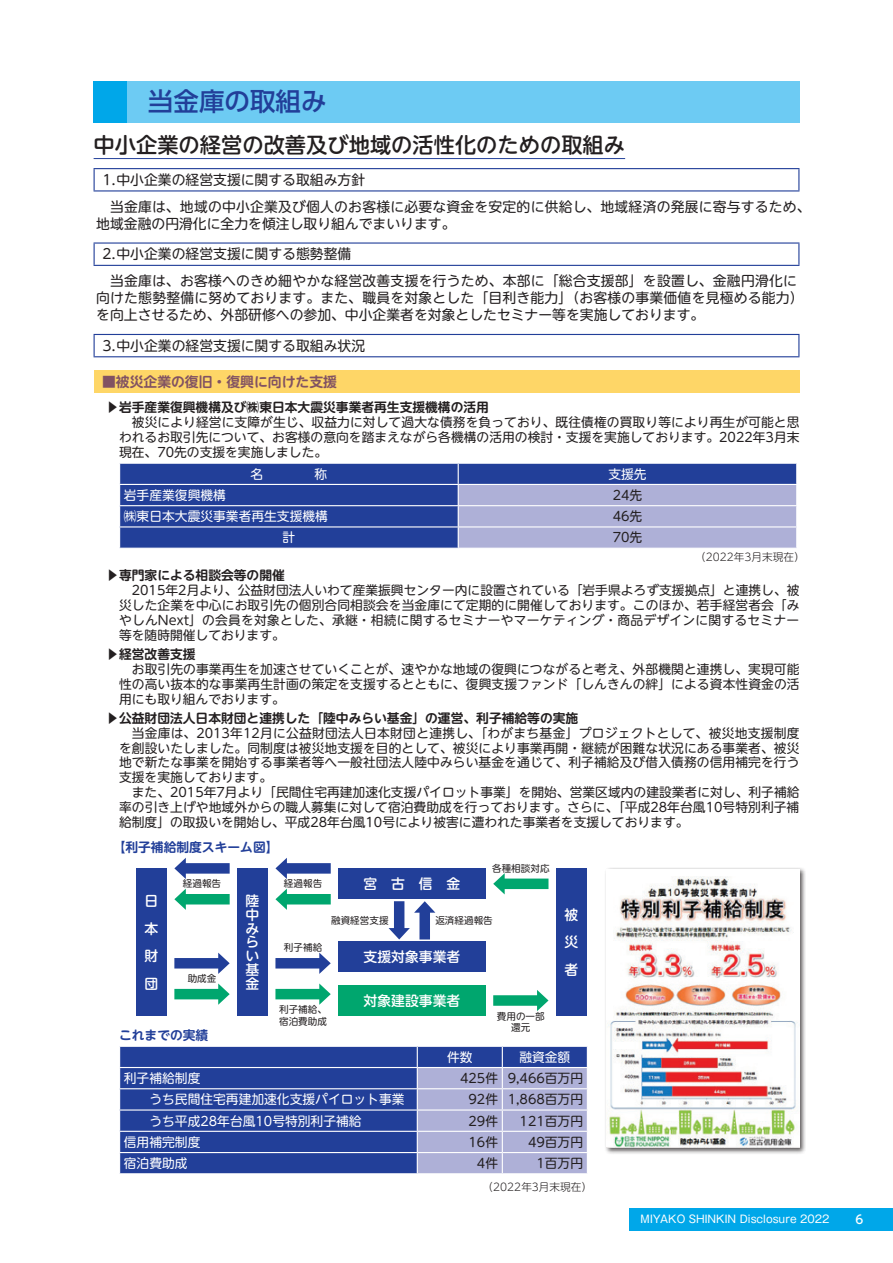
<style>
.page{position:relative;width:893px;height:1263px;background:#fff}
.page>*{position:absolute;margin:0;border:0;box-sizing:border-box;transform-origin:0 0}
.t1{font:500 25.5px "UD Shin Go Pr 6";color:#223f99}
.t2{font:500 21.3px "UD Shin M Go Pr 6";color:#231f20}
.t3{font:13.8px/26.5px "UD Shin M Go Pr 6";letter-spacing:.015em;color:#231f20}
.t4{font:500 13.8px/13.8px "UD Shin M Go Pr 6";color:#fff;text-align:justify}
.t5{font:700 13.8px "UD Shin M Go Pr 6 De";color:#815262}
.t6{font:12.75px/14.9px "UD Shin M Go Pr 6";color:#231f20;text-align:justify}
.t7{font:12.75px "UD Shin M Go Pr 6";color:#fff}
.t8{font:700 12.75px "UD Shin M Go Pr 6 De";color:#231f20}
.t9{font:700 12.75px "UD Shin M Go Pr 6 De";color:#223f99}
.t10{font:500 12px "UD Shin Go Pr 6";color:#fff}
.t11{font:10.65px "Gothic MB101 Pr 6";color:#fff}
.t12{font:300 10.65px "UD Shin M Go Pr 6";color:#231f20}
.t13{font:9.6px/11.7px "UD Shin M Go Pr 6";color:#231f20}
</style>
<div class="page">
<div style="left:629px;top:1208px;width:264px;height:22px;background:#00a7e9"></div>
<hr style="left:94px;top:158px;width:531px;height:1px;background:#223f99">
<hr style="left:94px;top:168px;width:705px;height:1px;background:#223f99">
<svg style="left:94px;top:169px;width:1px;height:21px"></svg>
<svg style="left:798px;top:169px;width:1px;height:21px"></svg>
<hr style="left:94px;top:190px;width:705px;height:1px;background:#223f99">
<hr style="left:94px;top:242px;width:705px;height:2px;background:#223f99">
<svg style="left:94px;top:244px;width:1px;height:21px"></svg>
<svg style="left:798px;top:244px;width:1px;height:21px"></svg>
<hr style="left:94px;top:265px;width:705px;height:1px;background:#223f99">
<hr style="left:94px;top:334px;width:705px;height:1px;background:#223f99">
<svg style="left:94px;top:335px;width:1px;height:21px"></svg>
<svg style="left:798px;top:335px;width:1px;height:21px"></svg>
<hr style="left:94px;top:356px;width:705px;height:1px;background:#223f99">
<div style="left:94px;top:370px;width:705px;height:22px;background:#fed667"></div>
<div style="left:120px;top:464px;width:338px;height:84px;background:#223f99"></div>
<hr style="left:119px;top:484px;width:339px;height:1px;background:#fff">
<hr style="left:119px;top:505px;width:339px;height:1px;background:#fff">
<hr style="left:119px;top:526px;width:339px;height:1px;background:#fff">
<svg style="left:458px;top:464px;width:339px;height:84px;background:#9099ca"></svg>
<div style="left:120px;top:1047px;width:297px;height:126px;background:#223f99"></div>
<hr style="left:119px;top:1067px;width:298px;height:1px;background:#fff">
<hr style="left:119px;top:1088px;width:298px;height:1px;background:#fff">
<hr style="left:119px;top:1109px;width:298px;height:1px;background:#fff">
<hr style="left:119px;top:1131px;width:298px;height:1px;background:#fff">
<hr style="left:119px;top:1152px;width:298px;height:1px;background:#fff">
<svg style="left:417px;top:1047px;width:170px;height:126px;background:#a0a6d1"></svg>
<div style="left:136px;top:868px;width:31px;height:148px;background:#223f99"></div>
<div style="left:556px;top:868px;width:31px;height:148px;background:#223f99"></div>
<div style="left:338px;top:985px;width:148px;height:31px;background:#00a66e"></div>
<div style="left:237px;top:868px;width:31px;height:148px;background:#223f99"></div>
<div style="left:338px;top:941px;width:148px;height:31px;background:#223f99"></div>
<div style="left:338px;top:868px;width:148px;height:31px;background:#223f99"></div>
<div style="left:182px;top:863px;width:48px;height:11px;background:#223f99"></div>
<svg style="left:174px;top:858px;width:12px;height:21px"></svg>
<div style="left:182px;top:894px;width:48px;height:10px;background:#00a66e"></div>
<svg style="left:174px;top:888px;width:12px;height:22px"></svg>
<div style="left:283px;top:863px;width:48px;height:11px;background:#223f99"></div>
<svg style="left:275px;top:858px;width:12px;height:21px"></svg>
<div style="left:283px;top:894px;width:48px;height:10px;background:#00a66e"></div>
<svg style="left:275px;top:888px;width:12px;height:22px"></svg>
<div style="left:174px;top:958px;width:48px;height:10px;background:#223f99"></div>
<svg style="left:218px;top:953px;width:12px;height:21px"></svg>
<div style="left:174px;top:989px;width:48px;height:10px;background:#00a66e"></div>
<svg style="left:218px;top:983px;width:12px;height:22px"></svg>
<div style="left:275px;top:958px;width:48px;height:10px;background:#223f99"></div>
<svg style="left:319px;top:953px;width:12px;height:21px"></svg>
<div style="left:275px;top:989px;width:48px;height:10px;background:#00a66e"></div>
<svg style="left:319px;top:983px;width:12px;height:22px"></svg>
<div style="left:493px;top:995px;width:48px;height:11px;background:#00a66e"></div>
<svg style="left:537px;top:990px;width:11px;height:21px"></svg>
<div style="left:501px;top:878px;width:47px;height:11px;background:#00a66e"></div>
<svg style="left:493px;top:873px;width:12px;height:21px"></svg>
<div style="left:419px;top:909px;width:11px;height:30px;background:#223f99"></div>
<svg style="left:414px;top:901px;width:21px;height:12px"></svg>
<div style="left:394px;top:901px;width:10px;height:31px;background:#223f99"></div>
<svg style="left:389px;top:928px;width:21px;height:11px"></svg>
<div style="left:604px;top:867px;width:202px;height:287px;background:#231f20;opacity:.75"></div>
<img style="left:606px;top:869px;width:193px;height:279px">
<div style="left:94px;top:81px;width:33px;height:41px;background:#00a7e9"></div>
<div style="left:127px;top:81px;width:672px;height:41px;background:#6dcbf3"></div>
<h1 class="t1" style="left:148px;top:81px;width:180px">当金庫の取組み</h1>
<h2 class="t2" style="left:94px;top:127px;width:533px">中小企業の経営の改善及び地域の活性化のための取組み</h2>
<p class="t3" style="left:110px;top:166px;width:702px;text-indent:-7px">1.…中小企業の経営支援に関する取組み方針<br>当金庫は、地域の中小企業及び個人のお客様に必要な資金を安定的に供給し、地域経済の発展に寄与するため、</p>
<p class="t3" style="left:96px;top:209px;width:361px">地域金融の円滑化に全力を傾注し取り組んでまいります。</p>
<p class="t3" style="left:110px;top:240px;width:688px;text-indent:-7px">2.…中小企業の経営支援に関する態勢整備<br>当金庫は、お客様へのきめ細やかな経営改善支援を行うため、本部に「総合支援部」を設置し、金融円滑化に</p>
<p class="t3" style="left:96px;top:288px;width:709px;line-height:17px">向けた態勢整備に努めております。また、職員を対象とした「目利き能力」（お客様の事業価値を見極める能力）を向上させるため、外部研修への参加、中小企業者を対象としたセミナー等を実施しております。</p>
<p class="t3" style="left:103px;top:332px;width:264px">3.…中小企業の経営支援に関する取組み状況</p>
<p class="t5" style="left:102px;top:369px;width:236px">■被災企業の復旧・復興に向けた支援</p>
<p class="t8" style="left:106px;top:396px;width:384px">▶岩手産業復興機構及び㈱東日本大震災事業者再生支援機構の活用</p>
<p class="t6" style="left:119px;top:414px;width:682px;text-indent:13px">被災により経営に支障が生じ、収益力に対して過大な債務を負っており、既往債権の買取り等により再生が可能と思われるお取引先について、お客様の意向を踏まえながら各機構の活用の検討・支援を実施しております。2022年3月末現在、70先の支援を実施しました。</p>
<p class="t7" style="left:608px;top:463px;width:40px">支援先</p>
<p class="t7" style="left:124px;top:484px;width:104px">岩手産業復興機構</p>
<p class="t6" style="left:613px;top:487px;width:31px">24先</p>
<p class="t7" style="left:124px;top:506px;width:206px">㈱東日本大震災事業者再生支援機構</p>
<p class="t6" style="left:613px;top:508px;width:31px">46先</p>
<p class="t7" style="left:283px;top:527px;width:14px">計</p>
<p class="t6" style="left:613px;top:529px;width:31px">70先</p>
<p class="t12" style="left:695px;top:548px;width:111px">（2022年3月末現在）</p>
<p class="t8" style="left:106px;top:564px;width:180px">▶専門家による相談会等の開催</p>
<p class="t6" style="left:119px;top:582px;width:682px;text-indent:13px">2015年2月より、公益財団法人いわて産業振興センター内に設置されている「岩手県よろず支援拠点」と連携し、被災した企業を中心にお取引先の個別合同相談会を当金庫にて定期的に開催しております。このほか、若手経営者会「みやしんNext」の会員を対象とした、承継・相続に関するセミナーやマーケティング・商品デザインに関するセミナー等を随時開催しております。</p>
<p class="t8" style="left:106px;top:643px;width:91px">▶経営改善支援</p>
<p class="t6" style="left:119px;top:661px;width:682px;text-indent:13px">お取引先の事業再生を加速させていくことが、速やかな地域の復興につながると考え、外部機関と連携し、実現可能性の高い抜本的な事業再生計画の策定を支援するとともに、復興支援ファンド「しんきんの絆」による資本性資金の活用にも取り組んでおります。</p>
<p class="t8" style="left:106px;top:707px;width:473px">▶公益財団法人日本財団と連携した「陸中みらい基金」の運営、利子補給等の実施</p>
<p class="t6" style="left:119px;top:725px;width:682px;text-indent:13px">当金庫は、2013年12月に公益財団法人日本財団と連携し、「わがまち基金」プロジェクトとして、被災地支援制度を創設いたしました。同制度は被災地支援を目的として、被災により事業再開・継続が困難な状況にある事業者、被災地で新たな事業を開始する事業者等へ一般社団法人陸中みらい基金を通じて、利子補給及び借入債務の信用補完を行う支援を実施しております。</p>
<p class="t6" style="left:119px;top:784px;width:682px;text-indent:13px">また、2015年7月より「民間住宅再建加速化支援パイロット事業」を開始、営業区域内の建設業者に対し、利子補給率の引き上げや地域外からの職人募集に対して宿泊費助成を行っております。さらに、「平成28年台風10号特別利子補給制度」の取扱いを開始し、平成28年台風10号により被害に遭われた事業者を支援しております。</p>
<p class="t9" style="left:113px;top:837px;width:167px">【利子補給制度スキーム図】</p>
<p class="t13" style="left:183px;top:877px;width:40px">経過報告</p>
<p class="t13" style="left:284px;top:877px;width:40px">経過報告</p>
<p class="t4" style="left:364px;top:876px;width:98px">宮　古　信　金</p>
<p class="t13" style="left:492px;top:862px;width:59px">各種相談対応</p>
<p class="t4" style="left:145px;top:886px;width:15px;line-height:27.6px">日本財団</p>
<p class="t13" style="left:188px;top:972px;width:30px">助成金</p>
<p class="t9" style="left:119px;top:1024px;width:91px">これまでの実績</p>
<p class="t4" style="left:246px;top:893px;width:15px">陸中みらい基金</p>
<p class="t13" style="left:284px;top:941px;width:40px">利子補給</p>
<p class="t13" style="left:331px;top:914px;width:59px">融資経営支援</p>
<p class="t13" style="left:435px;top:914px;width:59px">返済経過報告</p>
<p class="t4" style="left:364px;top:949px;width:98px">支援対象事業者</p>
<p class="t13" style="left:279px;top:1003px;width:49px">利子補給、宿泊費助成</p>
<p class="t4" style="left:364px;top:993px;width:98px">対象建設事業者</p>
<p class="t13" style="left:497px;top:1009px;width:49px;text-align:center">費用の一部還元</p>
<p class="t4" style="left:564px;top:900px;width:15px;line-height:27.6px">被災者</p>
<p class="t7" style="left:447px;top:1046px;width:27px">件数</p>
<p class="t7" style="left:519px;top:1046px;width:53px">融資金額</p>
<p class="t7" style="left:124px;top:1067px;width:78px">利子補給制度</p>
<p class="t6" style="left:460px;top:1070px;width:125px">425件 9,466百万円</p>
<p class="t7" style="left:124px;top:1089px;width:282px">　　うち民間住宅再建加速化支援パイロット事業</p>
<p class="t6" style="left:468px;top:1091px;width:116px">92件 1,868百万円</p>
<p class="t7" style="left:124px;top:1110px;width:239px">　　うち平成28年台風10号特別利子補給</p>
<p class="t6" style="left:468px;top:1112px;width:31px">29件</p>
<p class="t6" style="left:520px;top:1112px;width:65px">121百万円</p>
<p class="t7" style="left:124px;top:1131px;width:78px">信用補完制度</p>
<p class="t6" style="left:468px;top:1134px;width:31px">16件</p>
<p class="t6" style="left:528px;top:1134px;width:57px">49百万円</p>
<p class="t7" style="left:124px;top:1153px;width:65px">宿泊費助成</p>
<p class="t6" style="left:477px;top:1155px;width:23px">4件</p>
<p class="t6" style="left:536px;top:1155px;width:48px">1百万円</p>
<p class="t12" style="left:483px;top:1178px;width:111px">（2022年3月末現在）</p>
<p class="t11" style="left:641px;top:1210px;width:190px">MIYAKO SHINKIN Disclosure 2022</p>
<p class="t10" style="left:856px;top:1209px;width:9px">6</p>
</div>
